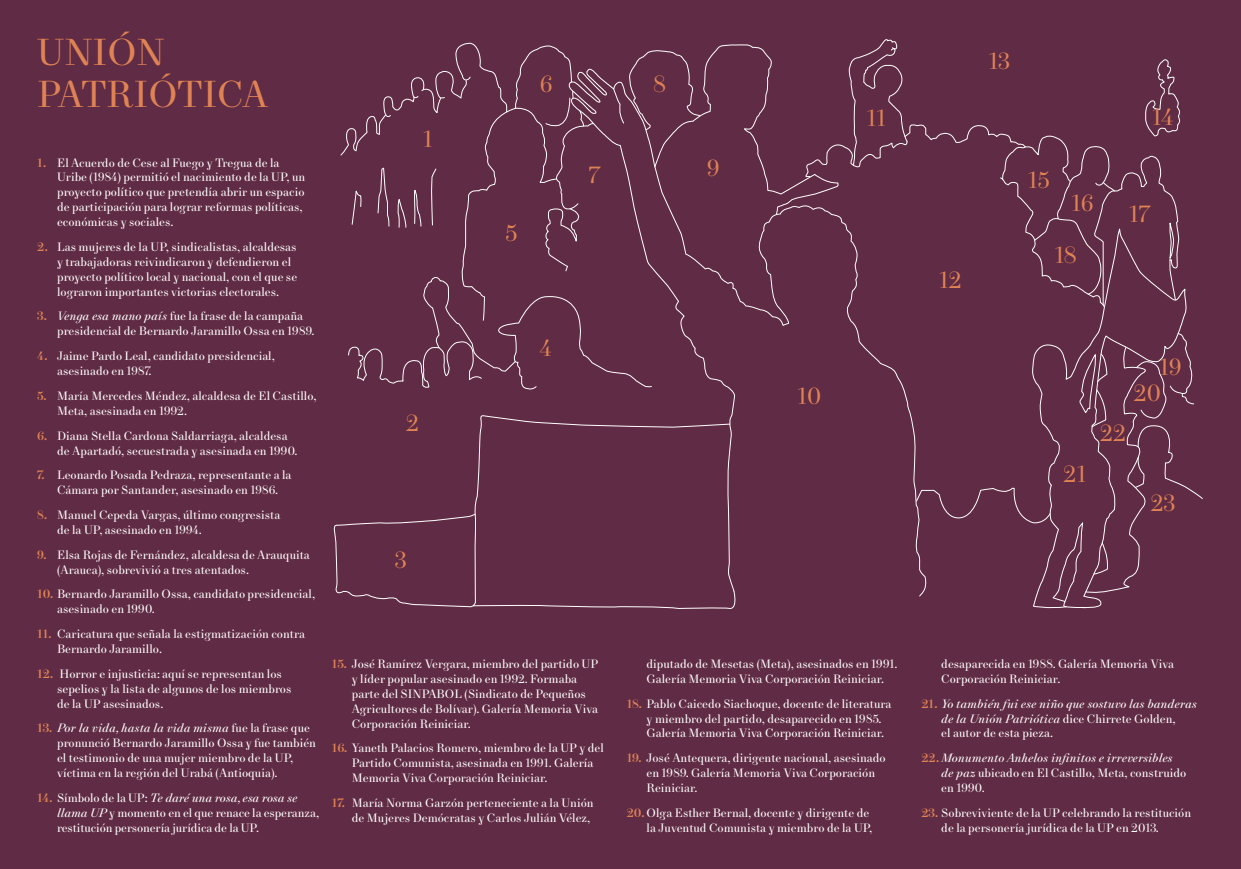
<style>
.page{position:relative;width:1241px;height:869px;background:#fff}
.page>*{position:absolute;margin:0;border:0;box-sizing:border-box;transform-origin:0 0}
.TÍTULOS{font:37.8px/42px "New Paris Text";letter-spacing:.005em;color:#df8355}
.t1{font:23.62px "New Paris Text";color:#df8355}
.t2{font:12.25px/14.9px "New Paris Text";color:#fff}
.t3{font:italic 12.25px/14.9px "New Paris Text";color:#fff}
.s1{font-weight:700;color:#df8355}
.s2{font-style:italic}
.s3{font-weight:700;font-style:normal;color:#df8355}
.s4{font-style:normal}
</style>
<div class="page">
<div style="left:0;top:0;width:1240px;height:868px;background:#602b44"></div>
<svg style="left:333px;top:39px;width:870px;height:570px"></svg>
<p class="TÍTULOS" style="left:37px;top:33px;width:232px">UNIÓN<br>PATRIÓTICA</p>
<p class="t2" style="left:57px;top:155px;width:250px;text-indent:-20px"><span class="s1">1.</span> El Acuerdo de Cese al Fuego y Tregua de la Uribe (1984) permitió el nacimiento de la UP, un proyecto político que pretendía abrir un espacio de participación para lograr reformas políticas, económicas y sociales.</p>
<p class="t2" style="left:57px;top:240px;width:241px;text-indent:-20px"><span class="s1">2.</span> Las mujeres de la UP, sindicalistas, alcaldesas y trabajadoras reivindicaron y defendieron el proyecto político local y nacional, con el que se lograron importantes victorias electorales.</p>
<p class="t2" style="left:57px;top:309px;width:259px;text-indent:-20px"><span class="s1">3.</span> <span class="s2">Venga esa mano país</span> fue la frase de la campaña presidencial de Bernardo Jaramillo Ossa en 1989.</p>
<p class="t2" style="left:57px;top:349px;width:219px;text-indent:-20px"><span class="s1">4.</span> Jaime Pardo Leal, candidato presidencial, asesinado en 1987.</p>
<p class="t2" style="left:57px;top:388px;width:261px;text-indent:-20px"><span class="s1">5.</span> María Mercedes Méndez, alcaldesa de El Castillo,<br>Meta, asesinada en 1992.</p>
<p class="t2" style="left:57px;top:428px;width:242px;text-indent:-20px"><span class="s1">6.</span> Diana Stella Cardona Saldarriaga, alcaldesa de Apartadó, secuestrada y asesinada en 1990.</p>
<p class="t2" style="left:37px;top:468px;width:256px;text-align:center"><span class="s1">7.</span> Leonardo Posada Pedraza, representante a la<br>Cámara por Santander, asesinado en 1986.</p>
<p class="t2" style="left:57px;top:507px;width:225px;text-indent:-20px"><span class="s1">8.</span> Manuel Cepeda Vargas, último congresista de la UP, asesinado en 1994.</p>
<p class="t2" style="left:57px;top:547px;width:254px;text-indent:-20px"><span class="s1">9.</span> Elsa Rojas de Fernández, alcaldesa de Arauquita (Arauca), sobrevivió a tres atentados.</p>
<p class="t2" style="left:57px;top:587px;width:259px;text-indent:-20px"><span class="s1">10.</span> Bernardo Jaramillo Ossa, candidato presidencial, asesinado en 1990.</p>
<p class="t2" style="left:57px;top:626px;width:249px;text-indent:-20px"><span class="s1">11.</span> Caricatura que señala la estigmatización contra<br>Bernardo Jaramillo.</p>
<p class="t2" style="left:57px;top:666px;width:236px;text-indent:-20px"><span class="s1">12.</span> Horror e injusticia: aquí se representan los sepelios y la lista de algunos de los miembros de la UP asesinados.</p>
<p class="t2" style="left:57px;top:721px;width:260px;text-indent:-20px"><span class="s1">13.</span> <span class="s2">Por la vida, hasta la vida misma</span> fue la frase que pronunció Bernardo Jaramillo Ossa y fue también el testimonio de una mujer miembro de la UP, víctima en la región del Urabá (Antioquia).</p>
<p class="t2" style="left:57px;top:790px;width:263px;text-indent:-20px"><span class="s1">14.</span> Símbolo de la UP: <span class="s2">Te daré una rosa, esa rosa se llama UP</span> y momento en el que renace la esperanza, restitución personería jurídica de la UP.</p>
<p class="t1" style="left:423px;top:125px;width:11px">1</p>
<p class="t1" style="left:406px;top:409px;width:14px">2</p>
<p class="t1" style="left:395px;top:545px;width:13px">3</p>
<p class="t1" style="left:539px;top:70px;width:14px">6</p>
<p class="t1" style="left:505px;top:218px;width:14px">5</p>
<p class="t1" style="left:588px;top:160px;width:13px">7</p>
<p class="t1" style="left:539px;top:334px;width:14px">4</p>
<p class="t2" style="left:352px;top:656px;width:248px;text-indent:-20px"><span class="s1">15.</span> José Ramírez Vergara, miembro del partido UP y líder popular asesinado en 1992. Formaba parte del SINPABOL (Sindicato de Pequeños Agricultores de Bolívar). Galería Memoria Viva Corporación Reiniciar.</p>
<p class="t2" style="left:352px;top:740px;width:254px;text-indent:-20px"><span class="s1">16.</span> Yaneth Palacios Romero, miembro de la UP y del<br>Partido Comunista, asesinada en 1991. Galería<br>Memoria Viva Corporación Reiniciar.</p>
<p class="t2" style="left:332px;top:795px;width:263px;text-align:right"><span class="s1">17.</span> María Norma Garzón perteneciente a la Unión de Mujeres Demócratas y Carlos Julián Vélez,</p>
<p class="t1" style="left:653px;top:70px;width:14px">8</p>
<p class="t1" style="left:707px;top:154px;width:14px">9</p>
<p class="t1" style="left:866px;top:104px;width:21px">11</p>
<p class="t1" style="left:797px;top:381px;width:25px">10</p>
<p class="t2" style="left:646px;top:656px;width:252px">diputado de Mesetas (Meta), asesinados en 1991.<br>Galería Memoria Viva Corporación Reiniciar.</p>
<p class="t2" style="left:646px;top:696px;width:246px;text-indent:-20px"><span class="s1">18.</span> Pablo Caicedo Siachoque, docente de literatura y miembro del partido, desaparecido en 1985.<br>Galería Memoria Viva Corporación Reiniciar.</p>
<p class="t2" style="left:646px;top:750px;width:241px;text-indent:-20px"><span class="s1">19.</span> José Antequera, dirigente nacional, asesinado en 1989. Galería Memoria Viva Corporación<br>Reiniciar.</p>
<p class="t2" style="left:626px;top:805px;width:247px;text-align:right"><span class="s1">20.</span> Olga Esther Bernal, docente y dirigente de la Juventud Comunista y miembro de la UP,</p>
<p class="t1" style="left:938px;top:266px;width:24px">12</p>
<p class="t1" style="left:988px;top:47px;width:23px">13</p>
<p class="t1" style="left:1028px;top:166px;width:23px">15</p>
<p class="t1" style="left:1071px;top:188px;width:24px">16</p>
<p class="t1" style="left:1054px;top:241px;width:23px">18</p>
<p class="t1" style="left:1151px;top:103px;width:23px">14</p>
<p class="t1" style="left:1129px;top:200px;width:23px">17</p>
<p class="t1" style="left:1063px;top:459px;width:24px">21</p>
<p class="t1" style="left:1159px;top:353px;width:24px">19</p>
<p class="t1" style="left:1133px;top:379px;width:29px">20</p>
<p class="t1" style="left:1100px;top:419px;width:27px">22</p>
<p class="t1" style="left:1150px;top:488px;width:26px">23</p>
<p class="t2" style="left:941px;top:656px;width:234px">desaparecida en 1988. Galería Memoria Viva<br>Corporación Reiniciar.</p>
<p class="t3" style="left:941px;top:696px;width:257px;text-indent:-20px"><span class="s3">21.</span> Yo también fui ese niño que sostuvo las banderas de la Unión Patriótica <span class="s4">dice Chirrete Golden,<br>el autor de esta pieza.</span></p>
<p class="t3" style="left:941px;top:750px;width:246px;text-indent:-20px"><span class="s3">22.</span> Monumento Anhelos infinitos e irreversibles de paz <span class="s4">ubicado en El Castillo, Meta, construido en 1990.</span></p>
<p class="t2" style="left:941px;top:805px;width:251px;text-indent:-20px"><span class="s1">23.</span> Sobreviviente de la UP celebrando la restitución de la personería jurídica de la UP en 2013.</p>
</div>
